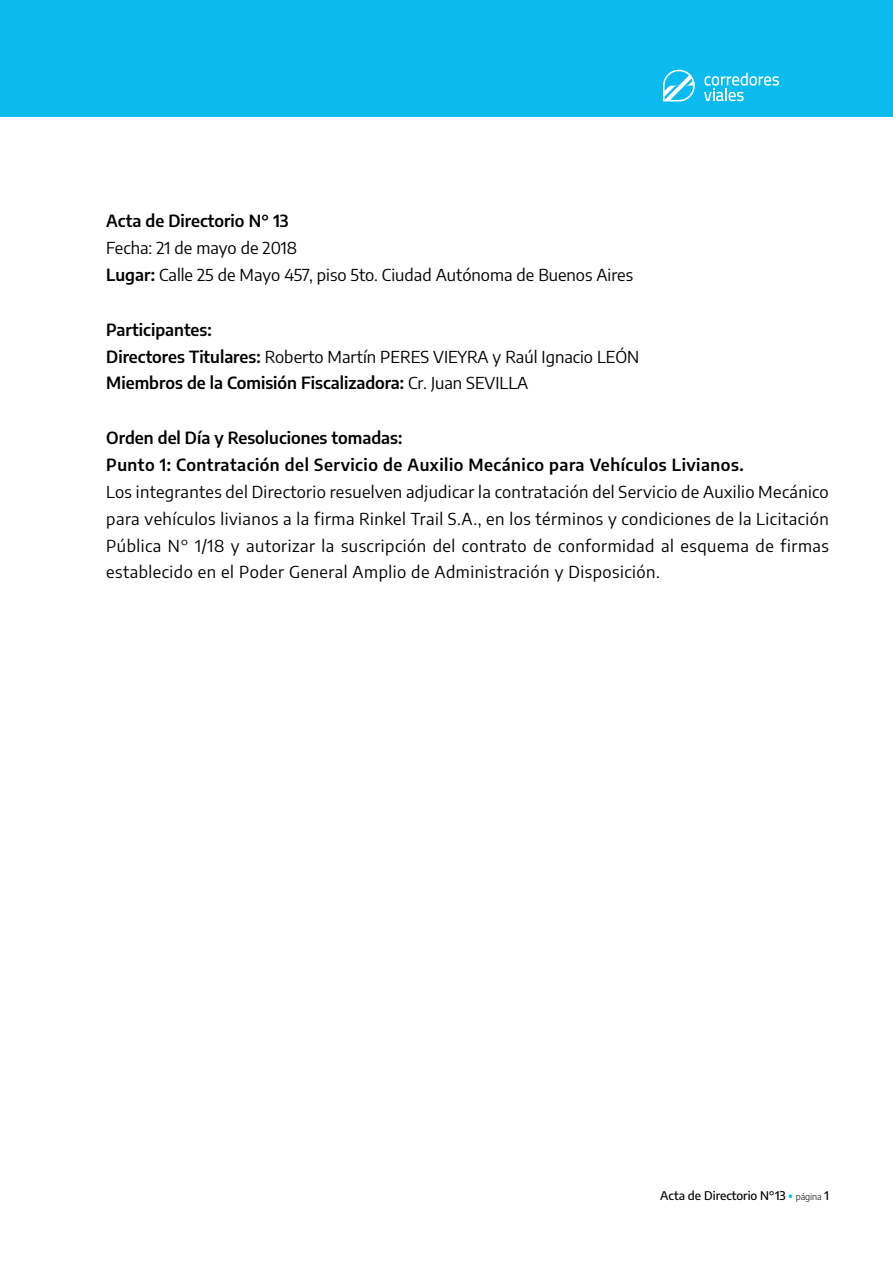
<style>
.page{position:relative;width:893px;height:1263px;background:#fff}
.page>*{position:absolute;margin:0;border:0;box-sizing:border-box;transform-origin:0 0}
.t1{font:16.5px/27px "Encode Sans";color:#000}
.t2{font:600 16.5px/27px "Encode Sans";color:#000}
.t3{font:600 16.5px/27px "Encode Sans";letter-spacing:.03em;color:#000}
.t4{font:500 12px "Encode Sans";color:#000}
.s1{font-weight:600}
.s2{font-weight:400}
.s3{font-weight:900;font-size:13.5px;color:#0bbbef}
.s4{font-weight:300;font-size:9px}
</style>
<div class="page">
<div style="left:0;top:0;width:893px;height:117px;background:#0bbbef"></div>
<svg style="left:704px;top:73px;width:75px;height:28px"></svg>
<svg style="left:663px;top:70px;width:32px;height:31px"></svg>
<p class="t2" style="left:106px;top:207px;width:184px">Acta de Directorio N° 13</p>
<p class="t1" style="left:106px;top:234px;width:528px">Fecha: 21 de mayo de 2018<br><span class="s1">Lugar:</span> Calle 25 de Mayo 457, piso 5to. Ciudad Autónoma de Buenos Aires</p>
<p class="t2" style="left:106px;top:315px;width:535px">Participantes:<br>Directores Titulares: <span class="s2">Roberto Martín PERES VIEYRA y Raúl Ignacio LEÓN<br></span>Miembros de la Comisión Fiscalizadora: <span class="s2">Cr. Juan SEVILLA</span></p>
<p class="t3" style="left:106px;top:423px;width:639px">Orden del Día y Resoluciones tomadas:<br>Punto 1: Contratación del Servicio de Auxilio Mecánico para Vehículos Livianos.</p>
<p class="t1" style="left:106px;top:477px;width:724px;text-align:justify">Los integrantes del Directorio resuelven adjudicar la contratación del Servicio de Auxilio Mecánico para vehículos livianos a la firma Rinkel Trail S.A., en los términos y condiciones de la Licitación Pública N° 1/18 y autorizar la suscripción del contrato de conformidad al esquema de firmas establecido en el Poder General Amplio de Administración y Disposición.</p>
<p class="t4" style="left:660px;top:1187px;width:170px">Acta de Directorio N°13 <span class="s3">·</span> <span class="s4">página</span> 1</p>
</div>
